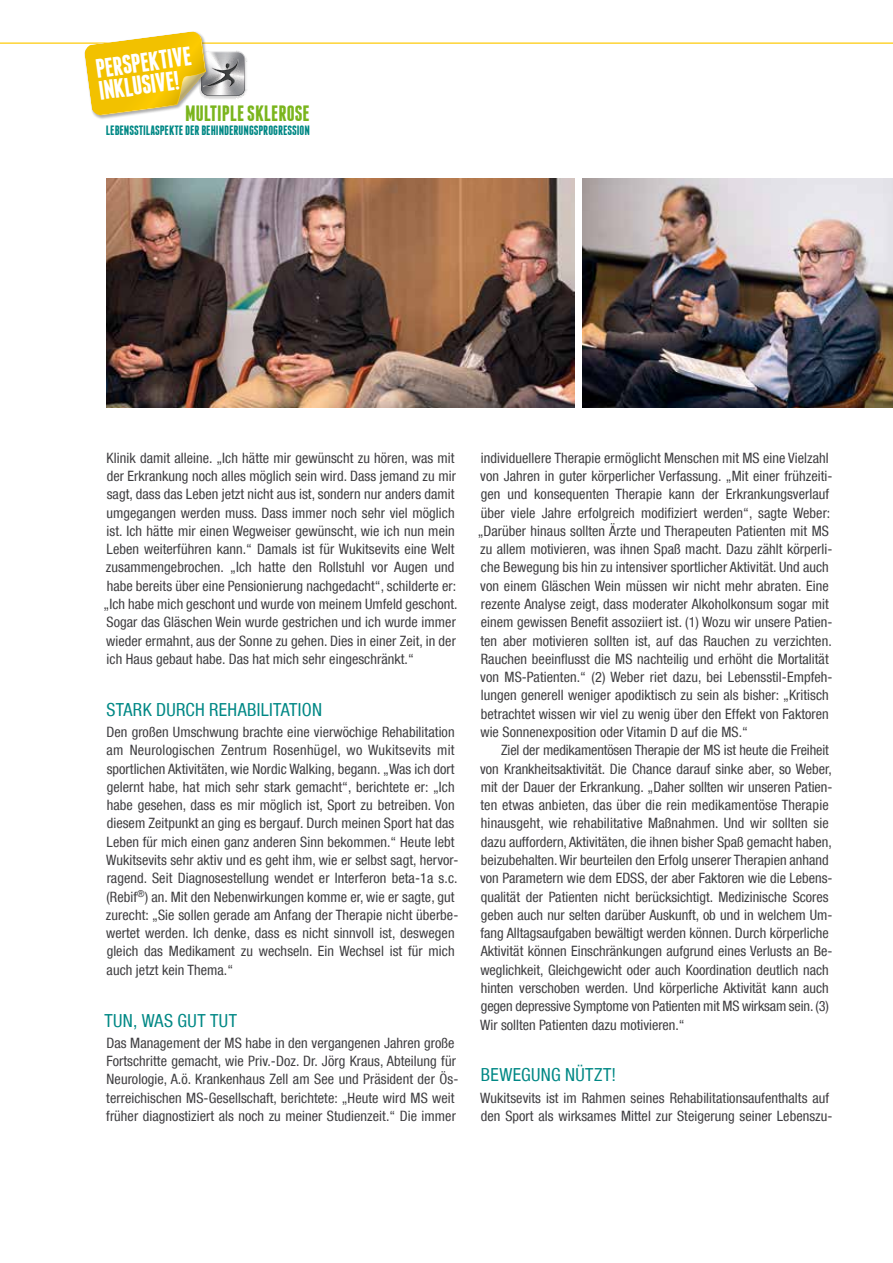
<style>
.page{position:relative;width:893px;height:1263px;background:#fff}
.page>*{position:absolute;margin:0;border:0;box-sizing:border-box;transform-origin:0 0}
.t1{font:700 26.7px/22.2px "Franchise";color:#fff}
.t2{font:700 22.2px "Franchise";color:#7ab51d}
.t3{font:condensed 18px "Helvetica Neue LT Com";letter-spacing:.02em;color:#008885}
.t4{font:condensed 14.25px/18.3px "Helvetica Neue LT Com";letter-spacing:.005em;color:#3e3d40}
.t5{font:700 13.5px "Franchise";color:#008885}
</style>
<div class="page">
<div style="left:84px;top:31px;width:126px;height:88px;background:#000;opacity:.32"></div>
<svg style="left:84px;top:31px;width:163px;height:85px"></svg>
<img style="left:583px;top:179px;width:310px;height:229px">
<img style="left:106px;top:179px;width:468px;height:229px">
<h1 class="t1" style="left:94px;top:58px;width:98px;rotate:-8deg">PERSPEKTIVE<br>INKLUSIVE!</h1>
<h2 class="t2" style="left:185px;top:103px;width:126px">MULTIPLE SKLEROSE</h2>
<p class="t5" style="left:106px;top:124px;width:206px">LEBENSSTILASPEKTE DER BEHINDERUNGSPROGRESSION</p>
<p class="t4" style="left:104px;top:448px;width:356px">Klinik damit alleine. „Ich hätte mir gewünscht zu hören, was mit der Erkrankung noch alles möglich sein wird. Dass jemand zu mir sagt, dass das Leben jetzt nicht aus ist, sondern nur anders damit umgegangen werden muss. Dass immer noch sehr viel möglich ist. Ich hätte mir einen Wegweiser gewünscht, wie ich nun mein Leben weiterführen kann.“ Damals ist für Wukitsevits eine Welt zusammengebrochen. „Ich hatte den Rollstuhl vor Augen und habe bereits über eine Pensionierung nachgedacht“, schilderte er: „Ich habe mich geschont und wurde von meinem Umfeld geschont.<br>Sogar das Gläschen Wein wurde gestrichen und ich wurde immer wieder ermahnt, aus der Sonne zu gehen. Dies in einer Zeit, in der ich Haus gebaut habe. Das hat mich sehr eingeschränkt.“</p>
<p class="t3" style="left:106px;top:699px;width:217px">STARK DURCH REHABILITATION</p>
<p class="t4" style="left:106px;top:723px;width:354px">Den großen Umschwung brachte eine vierwöchige Rehabilitation am Neurologischen Zentrum Rosenhügel, wo Wukitsevits mit sportlichen Aktivitäten, wie Nordic Walking, begann. „Was ich dort gelernt habe, hat mich sehr stark gemacht“, berichtete er: „Ich habe gesehen, dass es mir möglich ist, Sport zu betreiben. Von diesem Zeitpunkt an ging es bergauf. Durch meinen Sport hat das Leben für mich einen ganz anderen Sinn bekommen.“ Heute lebt Wukitsevits sehr aktiv und es geht ihm, wie er selbst sagt, hervor&shy;ragend. Seit Diagnosestellung wendet er Interferon beta-1a s.c. (Rebif<sup>®</sup>) an. Mit den Nebenwirkungen komme er, wie er sagte, gut zurecht: „Sie sollen gerade am Anfang der Therapie nicht überbe&shy;wertet werden. Ich denke, dass es nicht sinnvoll ist, deswegen gleich das Medikament zu wechseln. Ein Wechsel ist für mich auch jetzt kein Thema.“</p>
<p class="t3" style="left:104px;top:1009px;width:134px">TUN, WAS GUT TUT</p>
<p class="t4" style="left:106px;top:1033px;width:354px">Das Management der MS habe in den vergangenen Jahren große Fortschritte gemacht, wie Priv.-Doz. Dr. Jörg Kraus, Abteilung für Neurologie, A.ö. Krankenhaus Zell am See und Präsident der Ös&shy;terreichischen MS-Gesellschaft, berichtete: „Heute wird MS weit früher diagnostiziert als noch zu meiner Studienzeit.“ Die immer</p>
<p class="t4" style="left:478px;top:448px;width:356px">individuellere Therapie ermöglicht Menschen mit MS eine Vielzahl von Jahren in guter körperlicher Verfassung. „Mit einer frühzeiti&shy;gen und konsequenten Therapie kann der Erkrankungsverlauf über viele Jahre erfolgreich modifiziert werden“, sagte Weber: „Darüber hinaus sollten Ärzte und Therapeuten Patienten mit MS zu allem motivieren, was ihnen Spaß macht. Dazu zählt körperli&shy;che Bewegung bis hin zu intensiver sportlicher Aktivität. Und auch von einem Gläschen Wein müssen wir nicht mehr abraten. Eine rezente Analyse zeigt, dass moderater Alkoholkonsum sogar mit einem gewissen Benefit assoziiert ist. (1) Wozu wir unsere Patien&shy;ten aber motivieren sollten ist, auf das Rauchen zu verzichten.<br>Rauchen beeinflusst die MS nachteilig und erhöht die Mortalität von MS-Patienten.“ (2) Weber riet dazu, bei Lebensstil-Empfeh&shy;lungen generell weniger apodiktisch zu sein als bisher: „Kritisch betrachtet wissen wir viel zu wenig über den Effekt von Faktoren wie Sonnenexposition oder Vitamin D auf die MS.“</p>
<p class="t4" style="left:480px;top:741px;width:354px;text-indent:21px">Ziel der medikamentösen Therapie der MS ist heute die Freiheit von Krankheitsaktivität. Die Chance darauf sinke aber, so Weber, mit der Dauer der Erkrankung. „Daher sollten wir unseren Patien&shy;ten etwas anbieten, das über die rein medikamentöse Therapie hinausgeht, wie rehabilitative Maßnahmen. Und wir sollten sie dazu auffordern, Aktivitäten, die ihnen bisher Spaß gemacht haben, beizubehalten. Wir beurteilen den Erfolg unserer Therapien anhand von Parametern wie dem EDSS, der aber Faktoren wie die Lebens&shy;qualität der Patienten nicht berücksichtigt. Medizinische Scores geben auch nur selten darüber Auskunft, ob und in welchem Um&shy;fang Alltagsaufgaben bewältigt werden können. Durch körperliche Aktivität können Einschränkungen aufgrund eines Verlusts an Be&shy;weglichkeit, Gleichgewicht oder auch Koordination deutlich nach hinten verschoben werden. Und körperliche Aktivität kann auch gegen depressive Symptome von Patienten mit MS wirksam sein. (3)<br>Wir sollten Patienten dazu motivieren.“</p>
<p class="t3" style="left:481px;top:1064px;width:137px">BEWEGUNG NÜTZT!</p>
<p class="t4" style="left:480px;top:1088px;width:354px">Wukitsevits ist im Rahmen seines Rehabilitationsaufenthalts auf den Sport als wirksames Mittel zur Steigerung seiner Lebenszu-</p>
</div>
